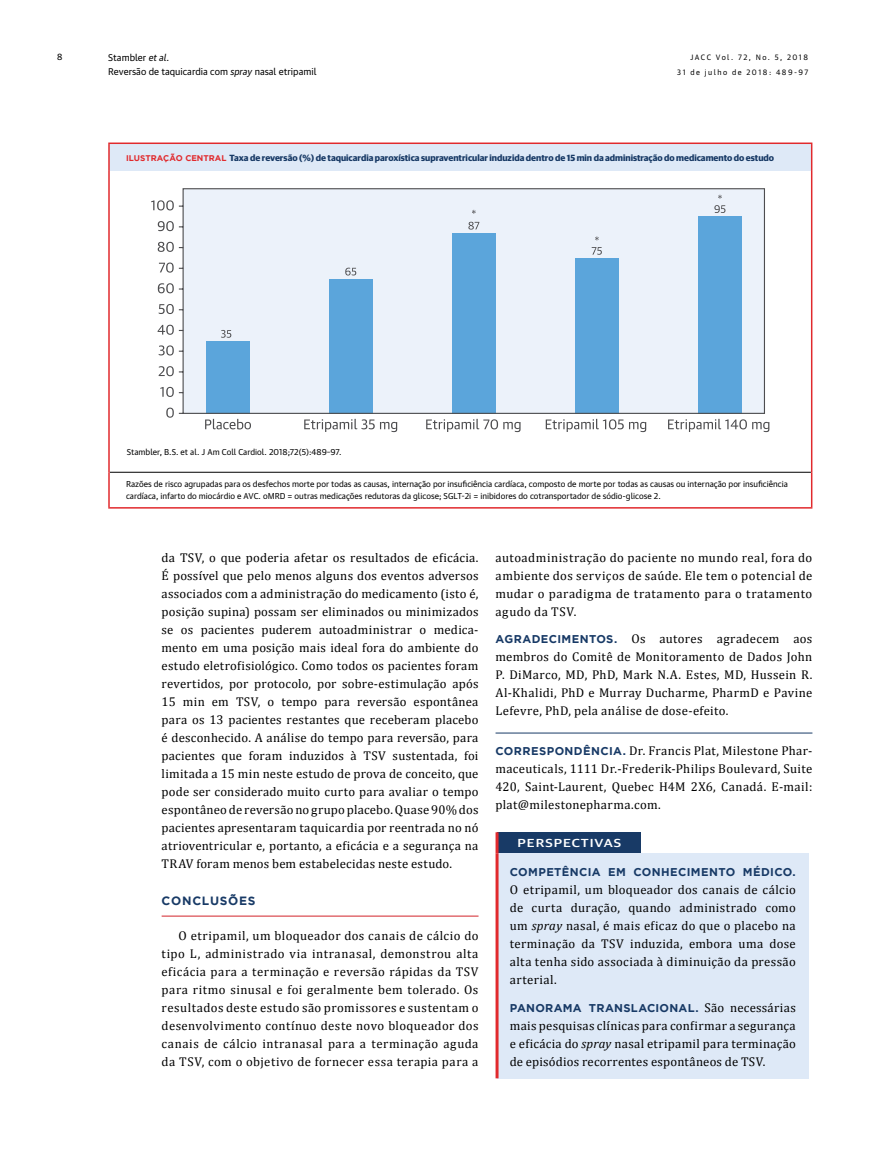
<style>
.page{position:relative;width:872px;height:1170px;background:#fff}
.page>*{position:absolute;margin:0;border:0;box-sizing:border-box;transform-origin:0 0}
.t1{font:12.75px/18px "Cambria";letter-spacing:.03em;color:#000;text-align:justify}
.t2{font:700 12px "Gotham";letter-spacing:.06em;color:#183a66}
.t3{font:500 11.7px "Guardian Sans";letter-spacing:.065em;color:#fff;scale:1.24 1}
.t4{font:700 11.25px "Gotham";letter-spacing:.025em;color:#183a66}
.t5{font:9.45px/14.2px "Guardian Sans Text";color:#000}
.t6{font:700 9px "Guardian Sans";color:#183a66}
.t7{font:9px "Guardian Sans";color:#000}
.t8{font:8.25px/12px "Guardian Sans Text";color:#000}
.t9{font:7.5px/15px "Guardian Sans Text";letter-spacing:.2em;color:#000;text-align:right}
.s1{font-style:italic}
.s2{font-family:"Gotham";font-size:8.25px;color:#e12a2d}
.s3{font-family:"Gotham";font-weight:700;font-size:11.25px;color:#183a66}
.s4{font-family:"Cambria";font-weight:400;font-size:12.75px;color:#000}
</style>
<div class="page">
<div style="left:109px;top:143px;width:702px;height:28px;background:#dee9f7"></div>
<hr style="left:110px;top:472px;width:701px;height:1px;background:#000">
<hr style="left:108px;top:142px;width:704px;height:2px;background:#e12a2d">
<hr style="left:108px;top:144px;width:2px;height:27px;background:#e12a2d">
<svg style="left:811px;top:144px;width:1px;height:27px"></svg>
<hr style="left:108px;top:171px;width:2px;height:301px;background:#e12a2d">
<hr style="left:811px;top:171px;width:1px;height:301px;background:#e12a2d">
<hr style="left:108px;top:472px;width:2px;height:35px;background:#e12a2d">
<hr style="left:811px;top:472px;width:1px;height:35px;background:#e12a2d">
<hr style="left:108px;top:507px;width:704px;height:1px;background:#e12a2d">
<svg style="left:178px;top:188px;width:587px;height:226px"></svg>
<svg style="left:205px;top:419px;width:46px;height:10px"></svg>
<svg style="left:304px;top:419px;width:93px;height:13px"></svg>
<svg style="left:426px;top:419px;width:94px;height:13px"></svg>
<svg style="left:546px;top:419px;width:100px;height:13px"></svg>
<svg style="left:668px;top:419px;width:101px;height:13px"></svg>
<svg style="left:221px;top:330px;width:10px;height:8px"></svg>
<svg style="left:345px;top:268px;width:11px;height:7px"></svg>
<svg style="left:472px;top:210px;width:4px;height:4px"></svg>
<svg style="left:468px;top:222px;width:11px;height:7px"></svg>
<svg style="left:595px;top:236px;width:4px;height:4px"></svg>
<svg style="left:591px;top:247px;width:11px;height:8px"></svg>
<svg style="left:718px;top:195px;width:4px;height:4px"></svg>
<svg style="left:714px;top:205px;width:11px;height:8px"></svg>
<svg style="left:166px;top:407px;width:8px;height:10px"></svg>
<svg style="left:158px;top:221px;width:16px;height:10px"></svg>
<svg style="left:158px;top:242px;width:16px;height:10px"></svg>
<svg style="left:159px;top:262px;width:15px;height:10px"></svg>
<svg style="left:158px;top:283px;width:16px;height:10px"></svg>
<svg style="left:159px;top:304px;width:15px;height:10px"></svg>
<svg style="left:158px;top:325px;width:16px;height:10px"></svg>
<svg style="left:159px;top:345px;width:15px;height:10px"></svg>
<svg style="left:159px;top:366px;width:15px;height:10px"></svg>
<svg style="left:160px;top:387px;width:14px;height:10px"></svg>
<svg style="left:151px;top:200px;width:23px;height:10px"></svg>
<hr style="left:162px;top:915px;width:316px;height:1px;background:#d2232a">
<hr style="left:495px;top:732px;width:317px;height:1px;background:#183a66">
<div style="left:497px;top:832px;width:143px;height:21px;background:#183a66"></div>
<div style="left:497px;top:853px;width:311px;height:225px;background:#dee9f7"></div>
<hr style="left:495px;top:832px;width:3px;height:21px;background:#e12a2d">
<hr style="left:495px;top:853px;width:3px;height:225px;background:#e12a2d">
<p class="t7" style="left:57px;top:50px;width:7px">8</p>
<p class="t5" style="left:108px;top:50px;width:210px">Stambler <span class="s1">et al.<br></span>Reversão de taquicardia com <span class="s1">spray</span> nasal etripamil</p>
<p class="t9" style="left:677px;top:49px;width:132px">JACC Vol. 72, No. 5, 2018<br>31 de julho de 2018: 489-97</p>
<p class="t6" style="left:126px;top:151px;width:649px"><span class="s2">ILUSTRAÇÃO CENTRAL</span> Taxa de reversão (%) de taquicardia paroxística supraventricular induzida dentro de 15 min da administração do medicamento do estudo</p>
<p class="t8" style="left:127px;top:445px;width:216px">Stambler, B.S. et al. J Am Coll Cardiol. 2018;72(5):489–97.</p>
<p class="t8" style="left:126px;top:477px;width:663px">Razões de risco agrupadas para os desfechos morte por todas as causas, internação por insuficiência cardíaca, composto de morte por todas as causas ou internação por insuficiência cardíaca, infarto do miocárdio e AVC. oMRD = outras medicações redutoras da glicose; SGLT-2i = inibidores do cotransportador de sódio-glicose 2.</p>
<p class="t1" style="left:162px;top:548px;width:318px">da TSV, o que poderia afetar os resultados de eficácia.<br>É possível que pelo menos alguns dos eventos adversos associados com a administração do medicamento (isto é, posição supina) possam ser eliminados ou minimizados se os pacientes puderem autoadministrar o medica&shy;mento em uma posição mais ideal fora do ambiente do estudo eletrofisiológico. Como todos os pacientes foram revertidos, por protocolo, por sobre-estimulação após 15 min em TSV, o tempo para reversão espontânea para os 13 pacientes restantes que receberam placebo é desconhecido. A análise do tempo para reversão, para pacientes que foram induzidos à TSV sustentada, foi limitada a 15 min neste estudo de prova de conceito, que pode ser considerado muito curto para avaliar o tempo espontâneo de reversão no grupo placebo. Quase 90% dos pacientes apresentaram taquicardia por reentrada no nó atrioventricular e, portanto, a eficácia e a segurança na TRAV foram menos bem estabelecidas neste estudo.</p>
<p class="t2" style="left:162px;top:893px;width:20px">CONCL</p>
<p class="t2" style="left:210px;top:893px;width:47px">USÕES</p>
<p class="t1" style="left:162px;top:926px;width:318px;text-indent:17px">O etripamil, um bloqueador dos canais de cálcio do tipo L, administrado via intranasal, demonstrou alta eficácia para a terminação e reversão rápidas da TSV para ritmo sinusal e foi geralmente bem tolerado. Os resultados deste estudo são promissores e sustentam o desenvolvimento contínuo deste novo bloqueador dos canais de cálcio intranasal para a terminação aguda da TSV, com o objetivo de fornecer essa terapia para a</p>
<p class="t1" style="left:495px;top:548px;width:318px">autoadministração do paciente no mundo real, fora do ambiente dos serviços de saúde. Ele tem o potencial de mudar o paradigma de tratamento para o tratamento agudo da TSV.</p>
<p class="t4" style="left:495px;top:632px;width:19px">AGRA</p>
<p class="t4" style="left:531px;top:632px;width:26px">DECIM</p>
<p class="t4" style="left:572px;top:632px;width:18px">ENTO</p>
<p class="t1" style="left:495px;top:630px;width:318px;text-indent:111px"><span class="s3">S.</span> Os autores agradecem aos membros do Comitê de Monitoramento de Dados John P. DiMarco, MD, PhD, Mark N.A. Estes, MD, Hussein R.<br>Al-Khalidi, PhD e Murray Ducharme, PharmD e Pavine Lefevre, PhD, pela análise de dose-efeito.</p>
<p class="t4" style="left:495px;top:744px;width:44px">CORRESP</p>
<p class="t1" style="left:495px;top:741px;width:318px;text-indent:59px"><span class="s3">ONDÊNCIA.</span> Dr. Francis Plat, Milestone Phar&shy;maceuticals, 1111 Dr.-Frederik-Philips Boulevard, Suite 420, Saint-Laurent, Quebec H4M 2X6, Canadá. E-mail: plat@milestonepharma.com.</p>
<p class="t3" style="left:517px;top:834px;width:85px">PERSPECTIVAS</p>
<p class="t4" style="left:510px;top:865px;width:287px">COMPETÊNCIA EM CONHECIMENTO MÉDICO.</p>
<p class="t1" style="left:510px;top:880px;width:287px">O etripamil, um bloqueador dos canais de cálcio de curta duração, quando administrado como um <span class="s1">spray</span> nasal, é mais eficaz do que o placebo na terminação da TSV induzida, embora uma dose alta tenha sido associada à diminuição da pressão arterial.</p>
<p class="t4" style="left:510px;top:1000px;width:287px">PANORAMA TRANSLACIONAL. <span class="s4">São necessárias</span></p>
<p class="t1" style="left:510px;top:1016px;width:287px">mais pesquisas clínicas para confirmar a segurança e eficácia do <span class="s1">spray</span> nasal etripamil para terminação de episódios recorrentes espontâneos de TSV.</p>
</div>
